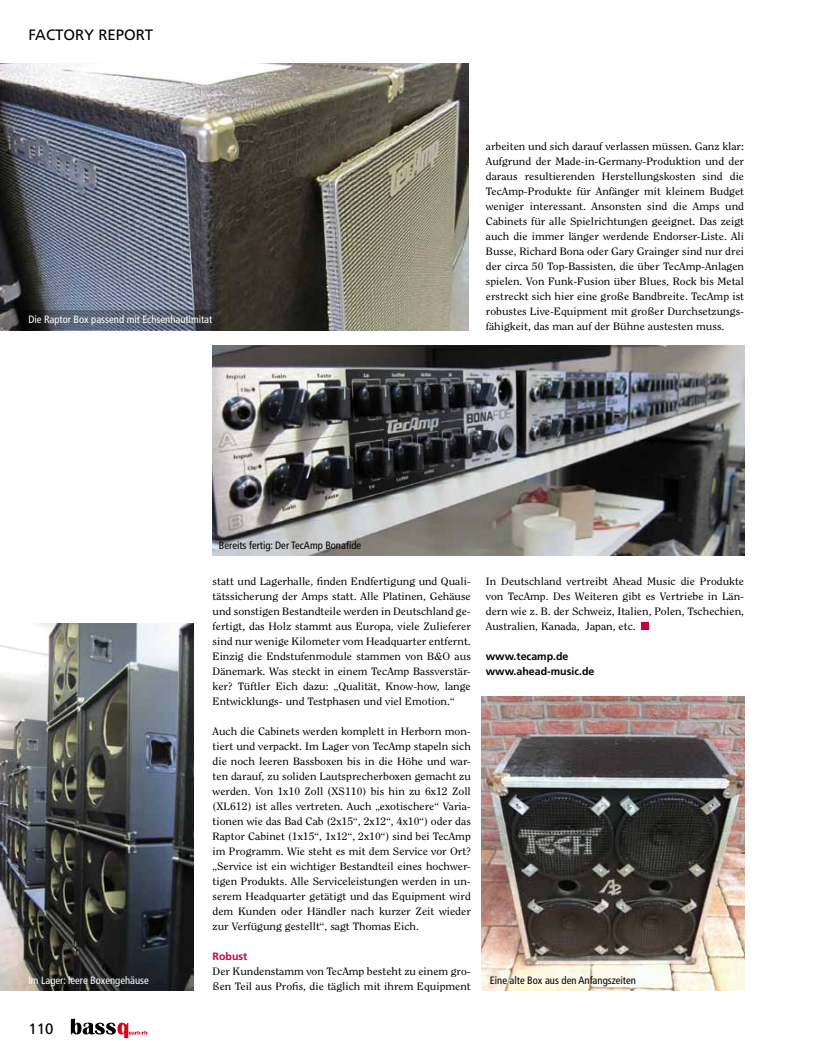
<style>
.page{position:relative;width:815px;height:1063px;background:#fff}
.page>*{position:absolute;margin:0;border:0;box-sizing:border-box;transform-origin:0 0}
.t1{font:15px "Frutiger";color:#000}
.t2{font:10.62px/15px "Clearface Std";color:#000;text-align:justify;scale:1.1 1}
.t3{font:condensed 10.62px "Frutiger LT Std";color:#fff}
.t4{font:condensed 10.62px "Frutiger LT Std";color:#000}
.t5{font:700 10.62px/15px "Frutiger";color:#000}
.t6{font:700 10.62px "Frutiger";color:#c50041}
</style>
<div class="page">
<svg style="left:71px;top:1019px;width:77px;height:19px"></svg>
<img style="left:0;top:64px;width:469px;height:266px">
<svg style="left:0;top:310px;width:213px;height:20px;background:#4d5460"></svg>
<div style="left:642px;top:623px;width:7px;height:7px;background:#c50041"></div>
<img style="left:0;top:624px;width:194px;height:366px">
<img style="left:482px;top:697px;width:262px;height:293px">
<img style="left:213px;top:345px;width:531px;height:210px">
<h1 class="t1" style="left:28px;top:26px;width:126px">FACTORY REPORT</h1>
<p class="t3" style="left:28px;top:313px;width:185px">Die Raptor Box passend mit Echsenhautimitat</p>
<p class="t2" style="left:486px;top:139px;width:236px">arbeiten und sich darauf verlassen müssen. Ganz klar:<br>Aufgrund der Made-in-Germany-Produktion und der daraus resultierenden Herstellungskosten sind die TecAmp-Produkte für Anfänger mit kleinem Budget weniger interessant. Ansonsten sind die Amps und Cabinets für alle Spielrichtungen geeignet. Das zeigt auch die immer länger werdende Endorser-Liste. Ali Busse, Richard Bona oder Gary Grainger sind nur drei der circa 50 Top-Bassisten, die über TecAmp-Anlagen spielen. Von Funk-Fusion über Blues, Rock bis Metal erstreckt sich hier eine große Bandbreite. TecAmp ist robustes Live-Equipment mit großer Durchsetzungs&shy;fähigkeit, das man auf der Bühne austesten muss.</p>
<p class="t3" style="left:28px;top:974px;width:122px">Im Lager: leere Boxengehäuse</p>
<h1 class="t1" style="left:28px;top:1020px;width:27px">110</h1>
<p class="t4" style="left:219px;top:539px;width:144px">Bereits fertig: Der TecAmp Bonafide</p>
<p class="t2" style="left:213px;top:574px;width:236px">statt und Lagerhalle, finden Endfertigung und Quali&shy;tätssicherung der Amps statt. Alle Platinen, Gehäuse und sonstigen Bestandteile werden in Deutschland ge&shy;fertigt, das Holz stammt aus Europa, viele Zulieferer sind nur wenige Kilometer vom Headquarter entfernt.<br>Einzig die Endstufenmodule stammen von B&amp;O aus Dänemark. Was steckt in einem TecAmp Bassverstär&shy;ker? Tüftler Eich dazu: „Qualität, Know-how, lange Entwicklungs- und Testphasen und viel Emotion.“</p>
<p class="t2" style="left:213px;top:724px;width:236px">Auch die Cabinets werden komplett in Herborn mon&shy;tiert und verpackt. Im Lager von TecAmp stapeln sich die noch leeren Bassboxen bis in die Höhe und war&shy;ten darauf, zu soliden Lautsprecherboxen gemacht zu werden. Von 1x10 Zoll (XS110) bis hin zu 6x12 Zoll (XL612) ist alles vertreten. Auch „exotischere“ Varia&shy;tionen wie das Bad Cab (2x15“, 2x12“, 4x10“) oder das Raptor Cabinet (1x15“, 1x12“, 2x10“) sind bei TecAmp im Programm. Wie steht es mit dem Service vor Ort? „Service ist ein wichtiger Bestandteil eines hochwer&shy;tigen Produkts. Alle Serviceleistungen werden in un&shy;serem Headquarter getätigt und das Equipment wird dem Kunden oder Händler nach kurzer Zeit wieder zur Verfügung gestellt“, sagt Thomas Eich.</p>
<p class="t6" style="left:213px;top:950px;width:36px">Robust</p>
<p class="t2" style="left:213px;top:964px;width:236px">Der Kundenstamm von TecAmp besteht zu einem gro&shy;ßen Teil aus Profis, die täglich mit ihrem Equipment</p>
<p class="t2" style="left:486px;top:574px;width:236px">In Deutschland vertreibt Ahead Music die Produkte von TecAmp. Des Weiteren gibt es Vertriebe in Län&shy;dern wie z. B. der Schweiz, Italien, Polen, Tschechien, Australien, Kanada, Japan, etc.</p>
<p class="t5" style="left:486px;top:649px;width:110px">www.tecamp.de www.ahead-music.de</p>
<p class="t4" style="left:490px;top:974px;width:147px">Eine alte Box aus den Anfangszeiten</p>
</div>
